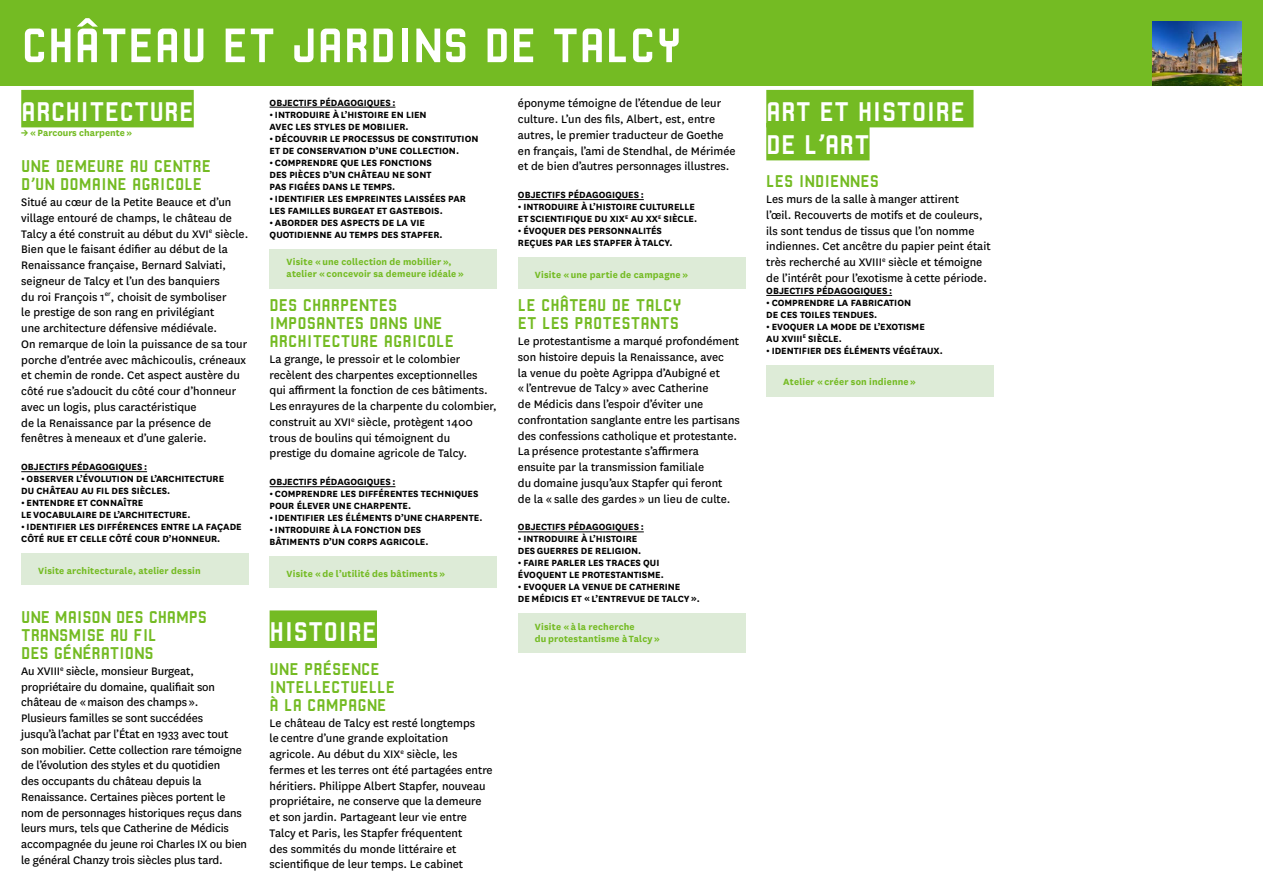
<style>
.page{position:relative;width:1263px;height:893px;background:#fff}
.page>*{position:absolute;margin:0;border:0;box-sizing:border-box;transform-origin:0 0}
.t1{font:51px "Robust CMN";color:#fff}
.t2{font:28.5px/33px "Robust CMN";color:#fff}
.t3{font:18px/18px "Robust CMN";color:#74bb23}
.t4{font:12.75px/15.8px "National";color:#000}
.t5{font:700 10.5px/12px "National";color:#000}
.t6{font:700 10.5px/12px "National";letter-spacing:.015em;color:#74bb23}
</style>
<div class="page">
<div style="left:0;top:0;width:1263px;height:85px;background:#74bb23"></div>
<div style="left:21px;top:90px;width:173px;height:37px;background:#74bb23"></div>
<hr style="left:21px;top:471px;width:126px;height:1px;background:#000">
<div style="left:21px;top:554px;width:227px;height:31px;background:#ddebd7"></div>
<hr style="left:270px;top:107px;width:125px;height:1px;background:#000">
<div style="left:270px;top:249px;width:227px;height:39px;background:#ddebd7"></div>
<hr style="left:270px;top:486px;width:125px;height:1px;background:#000">
<div style="left:270px;top:557px;width:227px;height:31px;background:#ddebd7"></div>
<div style="left:270px;top:610px;width:107px;height:38px;background:#74bb23"></div>
<hr style="left:518px;top:199px;width:126px;height:1px;background:#000">
<div style="left:518px;top:258px;width:227px;height:31px;background:#ddebd7"></div>
<hr style="left:518px;top:532px;width:126px;height:1px;background:#000">
<div style="left:518px;top:614px;width:227px;height:39px;background:#ddebd7"></div>
<div style="left:766px;top:90px;width:207px;height:37px;background:#74bb23"></div>
<div style="left:766px;top:123px;width:103px;height:37px;background:#74bb23"></div>
<hr style="left:766px;top:295px;width:126px;height:1px;background:#000">
<div style="left:766px;top:365px;width:227px;height:32px;background:#ddebd7"></div>
<img style="left:1152px;top:21px;width:90px;height:64px">
<h1 class="t1" style="left:21px;top:17px;width:662px">CHÂTEAU ET JARDINS DE TALCY</h1>
<h2 class="t2" style="left:21px;top:94px;width:174px">ARCHITECTURE</h2>
<p class="t6" style="left:21px;top:126px;width:113px">→ « Parcours charpente »</p>
<h3 class="t3" style="left:21px;top:157px;width:191px">UNE DEMEURE AU CENTRE<br>D’UN DOMAINE AGRICOLE</h3>
<p class="t4" style="left:21px;top:194px;width:229px">Situé au cœur de la Petite Beauce et d’un village entouré de champs, le château de Talcy a été construit au début du XVI<sup>e</sup> siècle.<br>Bien que le faisant édifier au début de la Renaissance française, Bernard Salviati, seigneur de Talcy et l’un des banquiers<br>du roi François 1<sup>er</sup>, choisit de symboliser<br>le prestige de son rang en privilégiant<br>une architecture défensive médiévale.<br>On remarque de loin la puissance de sa tour porche d’entrée avec mâchicoulis, créneaux et chemin de ronde. Cet aspect austère du côté rue s’adoucit du côté cour d’honneur avec un logis, plus caractéristique<br>de la Renaissance par la présence de fenêtres à meneaux et d’une galerie.</p>
<p class="t5" style="left:21px;top:460px;width:127px">OBJECTIFS PÉDAGOGIQUES :</p>
<p class="t5" style="left:21px;top:472px;width:204px">• OBSERVER L’ÉVOLUTION DE L’ARCHITECTURE<br>DU CHÂTEAU AU FIL DES SIÈCLES.</p>
<p class="t5" style="left:21px;top:496px;width:171px">• ENTENDRE ET CONNAÎTRE<br>LE VOCABULAIRE DE L’ARCHITECTURE.</p>
<p class="t5" style="left:21px;top:520px;width:222px">• IDENTIFIER LES DIFFÉRENCES ENTRE LA FAÇADE<br>CÔTÉ RUE ET CELLE CÔTÉ COUR D’HONNEUR.</p>
<p class="t6" style="left:38px;top:564px;width:164px">Visite architecturale, atelier dessin</p>
<h3 class="t3" style="left:21px;top:608px;width:187px">UNE MAISON DES CHAMPS<br>TRANSMISE AU FIL<br>DES GÉNÉRATIONS</h3>
<p class="t4" style="left:21px;top:662px;width:227px">Au XVIII<sup>e</sup> siècle, monsieur Burgeat, propriétaire du domaine, qualifiait son château de « maison des champs ».<br>Plusieurs familles se sont succédées<br>jusqu’à l’achat par l’État en 1933 avec tout son mobilier. Cette collection rare témoigne de l’évolution des styles et du quotidien<br>des occupants du château depuis la Renaissance. Certaines pièces portent le nom de personnages historiques reçus dans leurs murs, tels que Catherine de Médicis accompagnée du jeune roi Charles IX ou bien le général Chanzy trois siècles plus tard.</p>
<p class="t5" style="left:270px;top:96px;width:127px">OBJECTIFS PÉDAGOGIQUES :</p>
<p class="t5" style="left:270px;top:108px;width:159px">• INTRODUIRE À L’HISTOIRE EN LIEN<br>AVEC LES STYLES DE MOBILIER.</p>
<p class="t5" style="left:270px;top:132px;width:210px">• DÉCOUVRIR LE PROCESSUS DE CONSTITUTION<br>ET DE CONSERVATION D’UNE COLLECTION.</p>
<p class="t5" style="left:270px;top:156px;width:164px;text-align:justify">• COMPRENDRE QUE LES FONCTIONS DES PIÈCES D’UN CHÂTEAU NE SONT PAS FIGÉES DANS LE TEMPS.</p>
<p class="t5" style="left:270px;top:192px;width:198px">• IDENTIFIER LES EMPREINTES LAISSÉES PAR<br>LES FAMILLES BURGEAT ET GASTEBOIS.</p>
<p class="t5" style="left:270px;top:216px;width:174px">• ABORDER DES ASPECTS DE LA VIE<br>QUOTIDIENNE AU TEMPS DES STAPFER.</p>
<p class="t6" style="left:287px;top:255px;width:179px">Visite « une collection de mobilier », atelier « concevoir sa demeure idéale »</p>
<h3 class="t3" style="left:270px;top:296px;width:186px">DES CHARPENTES<br>IMPOSANTES DANS UNE<br>ARCHITECTURE AGRICOLE</h3>
<p class="t4" style="left:270px;top:350px;width:229px">La grange, le pressoir et le colombier recèlent des charpentes exceptionnelles qui affirment la fonction de ces bâtiments.<br>Les enrayures de la charpente du colombier, construit au XVI<sup>e</sup> siècle, protègent 1400 trous de boulins qui témoignent du<br>prestige du domaine agricole de Talcy.</p>
<p class="t5" style="left:270px;top:475px;width:127px">OBJECTIFS PÉDAGOGIQUES :</p>
<p class="t5" style="left:270px;top:487px;width:210px">• COMPRENDRE LES DIFFÉRENTES TECHNIQUES<br>POUR ÉLEVER UNE CHARPENTE.</p>
<p class="t5" style="left:270px;top:511px;width:214px">• IDENTIFIER LES ÉLÉMENTS D’UNE CHARPENTE.</p>
<p class="t5" style="left:270px;top:523px;width:161px">• INTRODUIRE À LA FONCTION DES<br>BÂTIMENTS D’UN CORPS AGRICOLE.</p>
<p class="t6" style="left:287px;top:567px;width:160px">Visite « de l’utilité des bâtiments »</p>
<p class="t4" style="left:518px;top:95px;width:219px">éponyme témoigne de l’étendue de leur culture. L’un des fils, Albert, est, entre autres, le premier traducteur de Goethe en français, l’ami de Stendhal, de Mérimée et de bien d’autres personnages illustres.</p>
<p class="t5" style="left:518px;top:188px;width:127px">OBJECTIFS PÉDAGOGIQUES :</p>
<p class="t5" style="left:518px;top:200px;width:181px">• INTRODUIRE À L’HISTOIRE CULTURELLE<br>ET SCIENTIFIQUE DU XIX<sup>E</sup> AU XX<sup>E</sup> SIÈCLE.</p>
<p class="t5" style="left:518px;top:224px;width:156px">• ÉVOQUER DES PERSONNALITÉS<br>REÇUES PAR LES STAPFER À TALCY.</p>
<p class="t6" style="left:535px;top:268px;width:155px">Visite « une partie de campagne »</p>
<h3 class="t3" style="left:518px;top:296px;width:165px">LE CHÂTEAU DE TALCY<br>ET LES PROTESTANTS</h3>
<p class="t4" style="left:518px;top:333px;width:223px">Le protestantisme a marqué profondément son histoire depuis la Renaissance, avec<br>la venue du poète Agrippa d’Aubigné et<br>« l’entrevue de Talcy » avec Catherine<br>de Médicis dans l’espoir d’éviter une confrontation sanglante entre les partisans des confessions catholique et protestante.<br>La présence protestante s’affirmera<br>ensuite par la transmission familiale<br>du domaine jusqu’aux Stapfer qui feront<br>de la « salle des gardes » un lieu de culte.</p>
<p class="t5" style="left:518px;top:520px;width:127px">OBJECTIFS PÉDAGOGIQUES :</p>
<p class="t5" style="left:518px;top:532px;width:125px">• INTRODUIRE À L’HISTOIRE<br>DES GUERRES DE RELIGION.</p>
<p class="t5" style="left:518px;top:556px;width:147px">• FAIRE PARLER LES TRACES QUI<br>ÉVOQUENT LE PROTESTANTISME.</p>
<p class="t5" style="left:518px;top:580px;width:184px">• EVOQUER LA VENUE DE CATHERINE<br>DE MÉDICIS ET « L’ENTREVUE DE TALCY ».</p>
<p class="t6" style="left:535px;top:620px;width:127px">Visite « à la recherche<br>du protestantisme à Talcy »</p>
<h2 class="t2" style="left:270px;top:615px;width:109px">HISTOIRE</h2>
<h3 class="t3" style="left:270px;top:660px;width:127px">UNE PRÉSENCE<br>INTELLECTUELLE<br>À LA CAMPAGNE</h3>
<p class="t4" style="left:270px;top:714px;width:225px">Le château de Talcy est resté longtemps<br>le centre d’une grande exploitation agricole. Au début du XIX<sup>e</sup> siècle, les fermes et les terres ont été partagées entre héritiers. Philippe Albert Stapfer, nouveau propriétaire, ne conserve que la demeure et son jardin. Partageant leur vie entre Talcy et Paris, les Stapfer fréquentent<br>des sommités du monde littéraire et scientifique de leur temps. Le cabinet</p>
<h2 class="t2" style="left:766px;top:94px;width:200px">ART ET HISTOIRE<br>DE L’ART</h2>
<h3 class="t3" style="left:766px;top:172px;width:114px">LES INDIENNES</h3>
<p class="t4" style="left:766px;top:191px;width:226px">Les murs de la salle à manger attirent<br>l’œil. Recouverts de motifs et de couleurs, ils sont tendus de tissus que l’on nomme indiennes. Cet ancêtre du papier peint était très recherché au XVIII<sup>e</sup> siècle et témoigne de l’intérêt pour l’exotisme à cette période.</p>
<p class="t5" style="left:766px;top:284px;width:127px">OBJECTIFS PÉDAGOGIQUES :</p>
<p class="t5" style="left:766px;top:296px;width:146px">• COMPRENDRE LA FABRICATION<br>DE CES TOILES TENDUES.</p>
<p class="t5" style="left:766px;top:320px;width:160px">• EVOQUER LA MODE DE L’EXOTISME<br>AU XVIII<sup>E</sup> SIÈCLE.</p>
<p class="t5" style="left:766px;top:344px;width:178px">• IDENTIFIER DES ÉLÉMENTS VÉGÉTAUX.</p>
<p class="t6" style="left:783px;top:375px;width:134px">Atelier « créer son indienne »</p>
</div>
